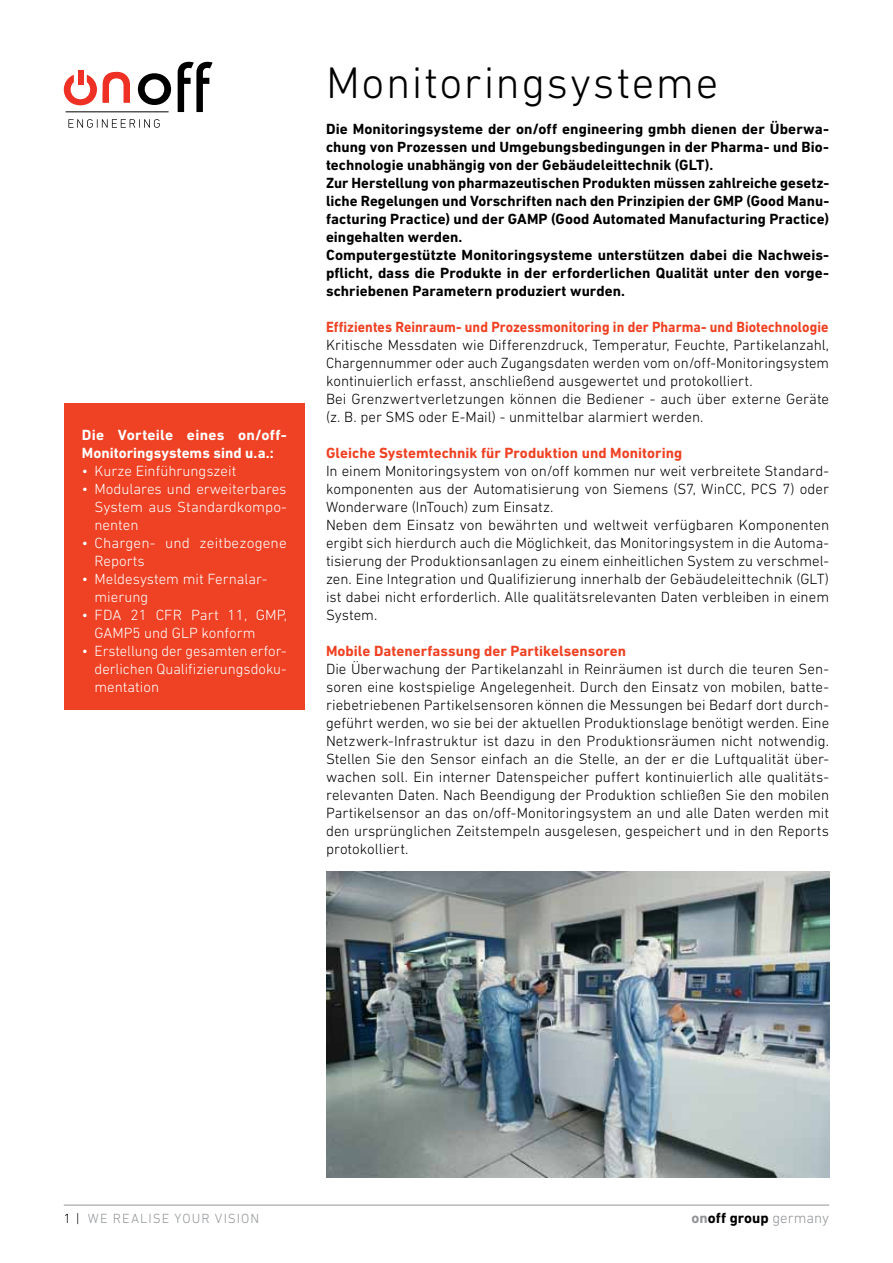
<style>
.page{position:relative;width:893px;height:1263px;background:#fff}
.page>*{position:absolute;margin:0;border:0;box-sizing:border-box;transform-origin:0 0}
.t1{font:300 45px "DIN Next LT Pro";letter-spacing:.035em;color:#000}
.t2{font:300 15px/18px "DIN Next LT Pro";color:#000}
.t3{font:700 15px/18px "DIN Next LT Pro";letter-spacing:.005em;color:#000}
.t4{font:300 15px/18px "DIN Next LT Pro";color:#fff}
.t5{font:700 15px "DIN Next LT Pro";letter-spacing:.005em;color:#ef4123}
.t6{font:700 15px "DIN Next LT Pro";letter-spacing:.005em;color:#ef4123;scale:.93 1}
.t7{font:700 15px/18px "DIN Next LT Pro";letter-spacing:.01em;color:#fff}
.t8{font:300 13.5px "DIN Next LT Pro";letter-spacing:.075em;color:#939598}
.s1{color:#000}
.s2{color:#939598}
.s3{font-weight:300;color:#939598}
</style>
<div class="page">
<div style="left:78px;top:71px;width:5px;height:14px;background:#ee3124"></div>
<svg style="left:178px;top:62px;width:35px;height:50px"></svg>
<svg style="left:64px;top:72px;width:66px;height:33px"></svg>
<svg style="left:138px;top:73px;width:33px;height:32px"></svg>
<hr style="left:66px;top:112px;width:103px;height:1px;background:#000">
<svg style="left:68px;top:119px;width:92px;height:9px"></svg>
<img style="left:326px;top:872px;width:503px;height:306px">
<hr style="left:64px;top:1205px;width:765px;height:1px;background:#939598">
<div style="left:64px;top:404px;width:241px;height:306px;background:#ef4123"></div>
<p class="t7" style="left:82px;top:426px;width:206px">Die Vorteile eines on/off-<br>Monitoringsystems sind u.a.:</p>
<p class="t4" style="left:82px;top:462px;width:156px">• Kurze Einführungszeit</p>
<p class="t4" style="left:95px;top:480px;width:194px;text-align:justify;text-indent:-13px">• Modulares und erweiterbares System aus Standardkompo&shy;nenten</p>
<p class="t4" style="left:95px;top:534px;width:194px;text-indent:-13px">• Chargen- und zeitbezogene<br>Reports</p>
<p class="t4" style="left:95px;top:570px;width:174px;text-indent:-13px">• Meldesystem mit Fernalar&shy;mierung</p>
<p class="t4" style="left:95px;top:606px;width:194px;text-indent:-13px">• FDA 21 CFR Part 11, GMP,<br>GAMP5 und GLP konform</p>
<p class="t4" style="left:95px;top:642px;width:194px;text-align:justify;text-indent:-13px">• Erstellung der gesamten erfor&shy;derlichen Qualifizierungsdoku&shy;mentation</p>
<h1 class="t1" style="left:326px;top:57px;width:394px">Monitoringsysteme</h1>
<p class="t3" style="left:326px;top:120px;width:505px">Die Monitoringsysteme der on/off engineering gmbh dienen der Überwa&shy;chung von Prozessen und Umgebungsbedingungen in der Pharma- und Bio&shy;technologie unabhängig von der Gebäudeleittechnik (GLT).<br>Zur Herstellung von pharmazeutischen Produkten müssen zahlreiche gesetz&shy;liche Regelungen und Vorschriften nach den Prinzipien der GMP (Good Manu&shy;facturing Practice) und der GAMP (Good Automated Manufacturing Practice) eingehalten werden.<br>Computergestützte Monitoringsysteme unterstützen dabei die Nachweis&shy;pflicht, dass die Produkte in der erforderlichen Qualität unter den vorge&shy;schriebenen Parametern produziert wurden.</p>
<p class="t6" style="left:326px;top:318px;width:542px">Effizientes Reinraum- und Prozessmonitoring in der Pharma- und Biotechnologie</p>
<p class="t2" style="left:326px;top:336px;width:505px">Kritische Messdaten wie Differenzdruck, Temperatur, Feuchte, Partikelanzahl, Chargennummer oder auch Zugangsdaten werden vom on/off-Monitoringsystem kontinuierlich erfasst, anschließend ausgewertet und protokolliert.<br>Bei Grenzwertverletzungen können die Bediener - auch über externe Geräte (z. B. per SMS oder E-Mail) - unmittelbar alarmiert werden.</p>
<p class="t5" style="left:326px;top:444px;width:358px">Gleiche Systemtechnik für Produktion und Monitoring</p>
<p class="t2" style="left:326px;top:462px;width:505px">In einem Monitoringsystem von on/off kommen nur weit verbreitete Standard&shy;komponenten aus der Automatisierung von Siemens (S7, WinCC, PCS 7) oder Wonderware (InTouch) zum Einsatz.<br>Neben dem Einsatz von bewährten und weltweit verfügbaren Komponenten ergibt sich hierdurch auch die Möglichkeit, das Monitoringsystem in die Automa&shy;tisierung der Produktionsanlagen zu einem einheitlichen System zu verschmel&shy;zen. Eine Integration und Qualifizierung innerhalb der Gebäudeleittechnik (GLT) ist dabei nicht erforderlich. Alle qualitätsrelevanten Daten verbleiben in einem System.</p>
<p class="t5" style="left:326px;top:642px;width:302px">Mobile Datenerfassung der Partikelsensoren</p>
<p class="t2" style="left:326px;top:660px;width:505px;text-align:justify">Die Überwachung der Partikelanzahl in Reinräumen ist durch die teuren Sen&shy;soren eine kostspielige Angelegenheit. Durch den Einsatz von mobilen, batte&shy;riebetriebenen Partikelsensoren können die Messungen bei Bedarf dort durch&shy;geführt werden, wo sie bei der aktuellen Produktionslage benötigt werden. Eine Netzwerk-Infrastruktur ist dazu in den Produktionsräumen nicht notwendig.<br>Stellen Sie den Sensor einfach an die Stelle, an der er die Luftqualität über&shy;wachen soll. Ein interner Datenspeicher puffert kontinuierlich alle qualitäts&shy;relevanten Daten. Nach Beendigung der Produktion schließen Sie den mobilen Partikelsensor an das on/off-Monitoringsystem an und alle Daten werden mit den ursprünglichen Zeitstempeln ausgelesen, gespeichert und in den Reports protokolliert.</p>
<p class="t8" style="left:64px;top:1211px;width:197px"><span class="s1">1 |</span> we realise your vision</p>
<p class="t3" style="left:691px;top:1209px;width:139px"><span class="s2">on</span>off group <span class="s3">germany</span></p>
</div>
